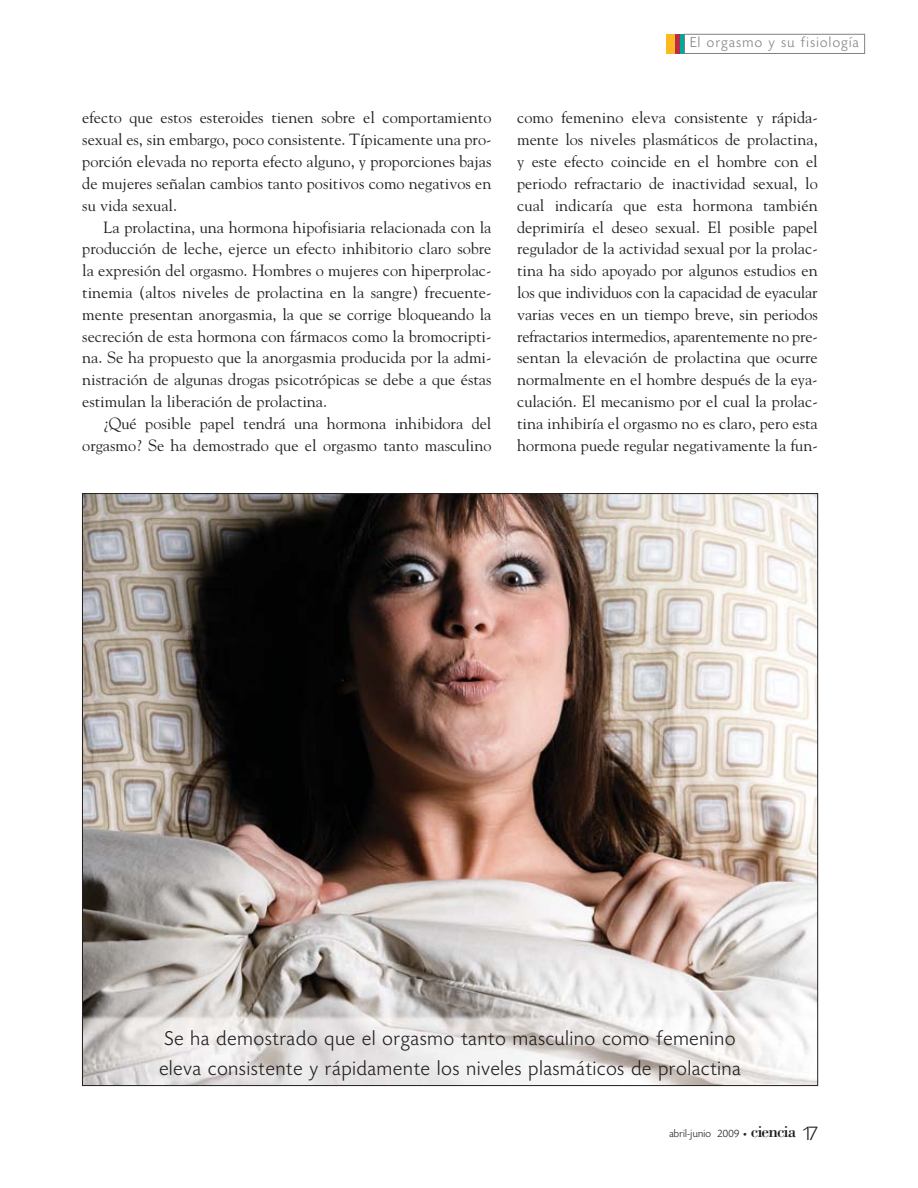
<style>
.page{position:relative;width:918px;height:1188px;background:#fff}
.page>*{position:absolute;margin:0;border:0;box-sizing:border-box;transform-origin:0 0}
.t1{font:300 21px/30px "Today HEF";letter-spacing:.045em;color:#231f20}
.t2{font:17.25px "Bodoni";letter-spacing:-.05em;color:#231f20}
.t3{font:16.2px/21.8px "Goudy";color:#231f20;text-align:justify}
.t4{font:300 15px "Today HEF";letter-spacing:.095em;color:#808284}
.t5{font:300 11.25px "Today HEF";letter-spacing:.025em;color:#231f20}
.s1{font-family:"Officina Sans";font-weight:400;font-size:7.5px}
.s2{font-family:"Today HEF";font-weight:300;font-size:21px}
</style>
<div class="page">
<div style="left:666px;top:34px;width:9px;height:20px;background:#fdb824"></div>
<div style="left:675px;top:34px;width:5px;height:20px;background:#bb2d45"></div>
<hr style="left:680px;top:34px;width:4px;height:20px;background:#00a99b">
<div style="left:684px;top:34px;width:181px;height:20px;border:1px solid #808284"></div>
<img style="left:84px;top:495px;width:732px;height:589px">
<p class="t3" style="left:82px;top:108px;width:411px">efecto que estos esteroides tienen sobre el comportamiento sexual es, sin embargo, poco consistente. Típicamente una pro&shy;porción elevada no reporta efecto alguno, y proporciones bajas de mujeres señalan cambios tanto positivos como negativos en su vida sexual.</p>
<p class="t3" style="left:82px;top:217px;width:411px;text-indent:21px">La prolactina, una hormona hipofisiaria relacionada con la producción de leche, ejerce un efecto inhibitorio claro sobre la expresión del orgasmo. Hombres o mujeres con hiperprolac&shy;tinemia (altos niveles de prolactina en la sangre) frecuente&shy;mente presentan anorgasmia, la que se corrige bloqueando la secreción de esta hormona con fármacos como la bromocripti&shy;na. Se ha propuesto que la anorgasmia producida por la admi&shy;nistración de algunas drogas psicotrópicas se debe a que éstas estimulan la liberación de prolactina.</p>
<p class="t3" style="left:82px;top:414px;width:411px;text-align:right">¿Qué posible papel tendrá una hormona inhibidora del orgasmo? Se ha demostrado que el orgasmo tanto masculino</p>
<p class="t4" style="left:690px;top:37px;width:170px">El orgasmo y su fisiología</p>
<p class="t3" style="left:517px;top:108px;width:302px">como femenino eleva consistente y rápida&shy;mente los niveles plasmáticos de prolactina, y este efecto coincide en el hombre con el periodo refractario de inactividad sexual, lo cual indicaría que esta hormona también deprimiría el deseo sexual. El posible papel regulador de la actividad sexual por la prolac&shy;tina ha sido apoyado por algunos estudios en los que individuos con la capacidad de eyacular varias veces en un tiempo breve, sin periodos refractarios intermedios, aparentemente no pre&shy;sentan la elevación de prolactina que ocurre normalmente en el hombre después de la eya&shy;culación. El mecanismo por el cual la prolac&shy;tina inhibiría el orgasmo no es claro, pero esta hormona puede regular negativamente la fun-</p>
<p class="t1" style="left:159px;top:1026px;width:583px">Se ha demostrado que el orgasmo tanto masculino como femenino eleva consistente y rápidamente los niveles plasmáticos de prolactina</p>
<p class="t5" style="left:669px;top:1129px;width:79px">abril-junio 2009 <span class="s1">•</span></p>
<p class="t2" style="left:751px;top:1126px;width:68px">ciencia <span class="s2">17</span></p>
</div>
